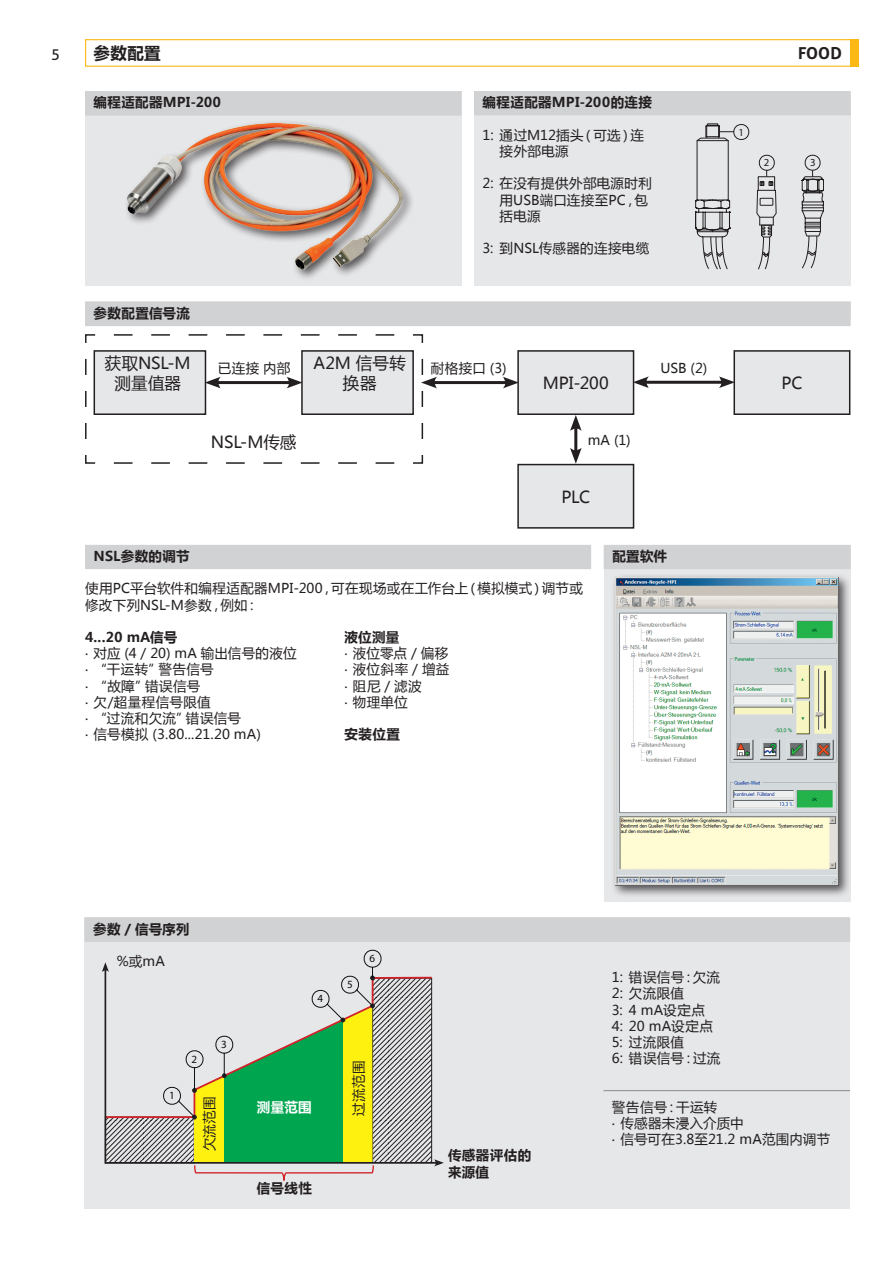
<style>
.page{position:relative;width:893px;height:1263px;background:#fff}
.page>*{position:absolute;margin:0;border:0;box-sizing:border-box;transform-origin:0 0}
.t1{font:16.5px/19.8px "Microsoft Ya Hei";letter-spacing:-.005em;color:#231f20;text-align:center}
.t2{font:700 16.5px "Aller";color:#231f20}
.t3{font:700 16.5px "Microsoft Ya Hei";color:#231f20}
.t4{font:15px "Aller";color:#231f20}
.t5{font:13.5px/16.2px "Microsoft Ya Hei";letter-spacing:.02em;color:#231f20}
.t6{font:700 13.5px/16.2px "Microsoft Ya Hei";letter-spacing:.025em;color:#231f20}
.t7{font:700 13.5px "Microsoft Ya Hei";color:#fff}
.t8{font:11.1px "Myriad Pro";color:#0c1112}
.t9{font:10.8px "Myriad Pro";color:#231f20}
.s1{font-weight:700}
.s2{font-family:"Aller"}
</style>
<div class="page">
<div style="left:850px;top:39px;width:9px;height:28px;background:#fcb814"></div>
<div style="left:85px;top:39px;width:774px;height:28px;border:1px solid #fcb814"></div>
<div style="left:85px;top:917px;width:765px;height:292px;background:#e6e7e9"></div>
<div style="left:85px;top:917px;width:765px;height:24px;background:#d9dadc"></div>
<div style="left:85px;top:918px;width:765px;height:24px;background:#d1d2d4"></div>
<div style="left:85px;top:545px;width:506px;height:24px;background:#d1d2d4"></div>
<div style="left:85px;top:91px;width:376px;height:195px;background:#e6e7e9"></div>
<div style="left:85px;top:91px;width:376px;height:24px;background:#d1d2d4"></div>
<div style="left:85px;top:92px;width:376px;height:24px;background:#d1d2d4"></div>
<div style="left:474px;top:91px;width:376px;height:195px;background:#e6e7e9"></div>
<div style="left:474px;top:91px;width:376px;height:24px;background:#d1d2d4"></div>
<svg style="left:695px;top:124px;width:129px;height:145px"></svg>
<div style="left:124px;top:120px;width:290px;height:161px;background:#231f20;opacity:.75"></div>
<img style="left:127px;top:124px;width:275px;height:145px">
<div style="left:604px;top:545px;width:246px;height:356px;background:#e6e7e9"></div>
<div style="left:604px;top:545px;width:246px;height:24px;background:#d1d2d4"></div>
<div style="left:611px;top:573px;width:240px;height:324px;background:#231f20;opacity:.75"></div>
<img style="left:616px;top:577px;width:222px;height:308px">
<div style="left:85px;top:302px;width:765px;height:24px;background:#d1d2d4"></div>
<div style="left:518px;top:351px;width:116px;height:63px;background:#e6e7e9"></div>
<div style="left:517px;top:350px;width:117px;height:65px;border:2px solid #231f20"></div>
<hr style="left:431px;top:381px;width:77px;height:3px;background:#231f20">
<svg style="left:503px;top:377px;width:16px;height:11px"></svg>
<div style="left:734px;top:351px;width:116px;height:63px;background:#e6e7e9"></div>
<div style="left:733px;top:350px;width:117px;height:65px;border:2px solid #231f20"></div>
<hr style="left:643px;top:381px;width:81px;height:3px;background:#231f20">
<svg style="left:633px;top:376px;width:16px;height:12px"></svg>
<svg style="left:719px;top:376px;width:16px;height:12px"></svg>
<div style="left:518px;top:465px;width:116px;height:63px;background:#e6e7e9"></div>
<div style="left:517px;top:464px;width:117px;height:65px;border:2px solid #231f20"></div>
<hr style="left:574px;top:425px;width:3px;height:28px;background:#231f20">
<svg style="left:570px;top:448px;width:12px;height:16px"></svg>
<svg style="left:570px;top:415px;width:12px;height:16px"></svg>
<svg style="left:106px;top:1118px;width:57px;height:44px"></svg>
<svg style="left:382px;top:979px;width:50px;height:183px"></svg>
<hr style="left:105px;top:1116px;width:89px;height:2px;background:#d1232a">
<hr style="left:373px;top:977px;width:59px;height:2px;background:#d1232a">
<hr style="left:106px;top:1162px;width:330px;height:2px;background:#231f20">
<svg style="left:434px;top:1159px;width:10px;height:7px"></svg>
<hr style="left:105px;top:968px;width:1px;height:196px;background:#231f20">
<svg style="left:102px;top:962px;width:7px;height:10px"></svg>
<svg style="left:163px;top:950px;width:219px;height:231px"></svg>
<hr style="left:603px;top:1090px;width:247px;height:1px;background:#8a8c8f">
<svg style="left:85px;top:334px;width:352px;height:130px"></svg>
<p class="t3" style="left:94px;top:41px;width:69px">参数配置</p>
<p class="t4" style="left:51px;top:44px;width:10px">5</p>
<p class="t2" style="left:798px;top:43px;width:45px">FOOD</p>
<p class="t6" style="left:94px;top:94px;width:129px">编程适配器MPI-200</p>
<p class="t6" style="left:483px;top:94px;width:171px">编程适配器MPI-200的连接</p>
<p class="t5" style="left:500px;top:126px;width:146px;text-indent:-17px">1: 通过M12插头（可选）连接外部电源</p>
<p class="t5" style="left:500px;top:175px;width:154px;text-indent:-17px">2: 在没有提供外部电源时利用USB端口连接至PC，包括电源</p>
<p class="t5" style="left:483px;top:240px;width:168px">3: 到NSL传感器的连接电缆</p>
<p class="t6" style="left:94px;top:304px;width:98px">参数配置信号流</p>
<p class="t1" style="left:105px;top:353px;width:87px">获取NSL-M测量值器</p>
<p class="t1" style="left:313px;top:353px;width:94px">A2M 信号转换器</p>
<p class="t5" style="left:218px;top:360px;width:74px">已连接 内部</p>
<p class="t1" style="left:211px;top:431px;width:87px">NSL-M传感</p>
<p class="t5" style="left:431px;top:360px;width:77px">耐格接口 (3)</p>
<p class="t1" style="left:543px;top:373px;width:68px">MPI-200</p>
<p class="t5" style="left:588px;top:431px;width:44px">mA (1)</p>
<p class="t1" style="left:561px;top:486px;width:30px">PLC</p>
<p class="t5" style="left:660px;top:360px;width:48px">USB (2)</p>
<p class="t6" style="left:94px;top:547px;width:98px">NSL参数的调节</p>
<p class="t5" style="left:85px;top:580px;width:500px">使用PC平台软件和编程适配器MPI-200，可在现场或在工作台上（模拟模式）调节或修改下列NSL-M参数，例如：</p>
<p class="t5" style="left:85px;top:629px;width:213px"><span class="s1">4...20 mA信号<br></span><span class="s2">·</span> 对应 (4 / 20) mA 输出信号的液位<span class="s2">·</span> “干运转”警告信号<br><span class="s2">·</span> “故障”错误信号<br><span class="s2">·</span> 欠/超量程信号限值<br><span class="s2">·</span> “过流和欠流”错误信号<br><span class="s2">·</span> 信号模拟 (3.80...21.20 mA)</p>
<p class="t5" style="left:344px;top:629px;width:106px"><span class="s1">液位测量<br></span><span class="s2">·</span> 液位零点 / 偏移<span class="s2">·</span> 液位斜率 / 增益<span class="s2">·</span> 阻尼 / 滤波<br><span class="s2">·</span> 物理单位</p>
<p class="t6" style="left:344px;top:726px;width:57px">安装位置</p>
<p class="t6" style="left:612px;top:547px;width:56px">配置软件</p>
<p class="t9" style="left:738px;top:125px;width:7px">1</p>
<p class="t9" style="left:764px;top:156px;width:7px">2</p>
<p class="t9" style="left:810px;top:156px;width:7px">3</p>
<p class="t1" style="left:781px;top:373px;width:23px">PC</p>
<p class="t6" style="left:93px;top:920px;width:98px">参数 / 信号序列</p>
<p class="t5" style="left:117px;top:953px;width:50px">%或mA</p>
<p class="t8" style="left:370px;top:952px;width:7px">6</p>
<p class="t8" style="left:169px;top:1089px;width:7px">1</p>
<p class="t8" style="left:192px;top:1052px;width:7px">2</p>
<p class="t8" style="left:221px;top:1038px;width:7px">3</p>
<p class="t8" style="left:318px;top:992px;width:7px">4</p>
<p class="t5" style="left:201px;top:1151px;width:56px;rotate:-90deg">欠流范围</p>
<p class="t7" style="left:257px;top:1097px;width:56px">测量范围</p>
<p class="t6" style="left:257px;top:1179px;width:56px">信号线性</p>
<p class="t8" style="left:347px;top:978px;width:7px">5</p>
<p class="t5" style="left:350px;top:1115px;width:56px;rotate:-90deg">过流范围</p>
<p class="t6" style="left:448px;top:1147px;width:84px">传感器评估的来源值</p>
<p class="t5" style="left:612px;top:969px;width:110px">1: 错误信号：欠流<br>2: 欠流限值<br>3: 4 mA设定点<br>4: 20 mA设定点<br>5: 过流限值<br>6: 错误信号：过流</p>
<p class="t5" style="left:612px;top:1098px;width:220px">警告信号：干运转<br><span class="s2">·</span> 传感器未浸入介质中<br><span class="s2">·</span> 信号可在3.8至21.2 mA范围内调节</p>
</div>
